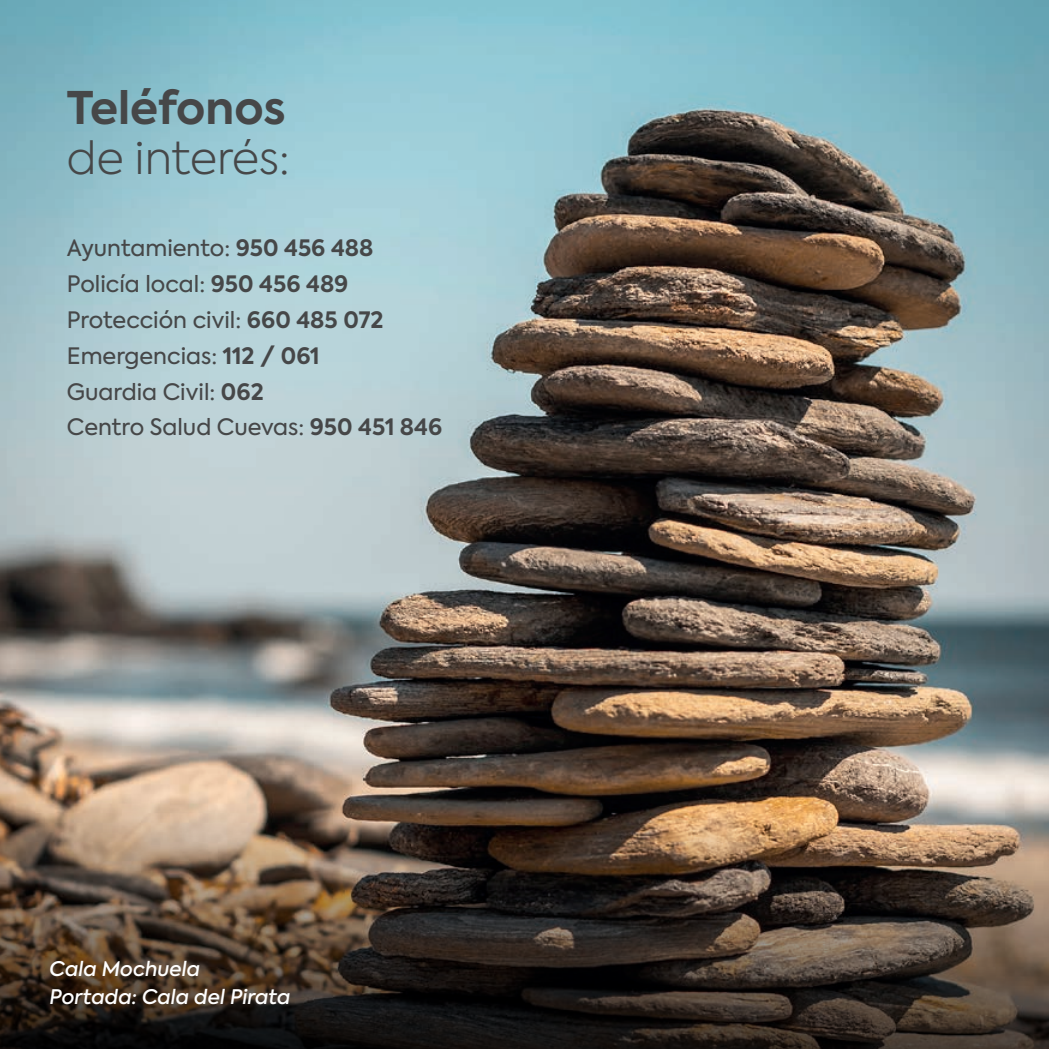
<style>
.page{position:relative;width:1049px;height:1049px;background:#fff}
.page>*{position:absolute;margin:0;border:0;box-sizing:border-box;transform-origin:0 0}
.t1{font:300 44.75px "Axiforma";color:#464748}
.t2{font:700 44.75px "Axiforma";color:#464748}
.t3{font:22.5px/35.8px "Axiforma";color:#464748}
.t4{font:italic 500 20px/27.5px "Axiforma";color:#fff}
.s1{font-weight:700}
</style>
<div class="page">
<img style="left:0;top:0;width:1049px;height:745px">
<svg style="left:1048px;top:0;width:1px;height:306px"></svg>
<img style="left:0;top:745px;width:1049px;height:304px">
<h1 class="t2" style="left:67px;top:77px;width:220px">Teléfonos</h1>
<h1 class="t1" style="left:67px;top:129px;width:224px">de interés:</h1>
<p class="t3" style="left:67px;top:231px;width:377px">Ayuntamiento: <span class="s1">950 456 488<br></span>Policía local: <span class="s1">950 456 489<br></span>Protección civil: <span class="s1">660 485 072<br></span>Emergencias: <span class="s1">112 / 061<br></span>Guardia Civil: <span class="s1">062<br></span>Centro Salud Cuevas: <span class="s1">950 451 846</span></p>
<p class="t4" style="left:49px;top:955px;width:242px">Cala Mochuela<br>Portada: Cala del Pirata</p>
</div>
